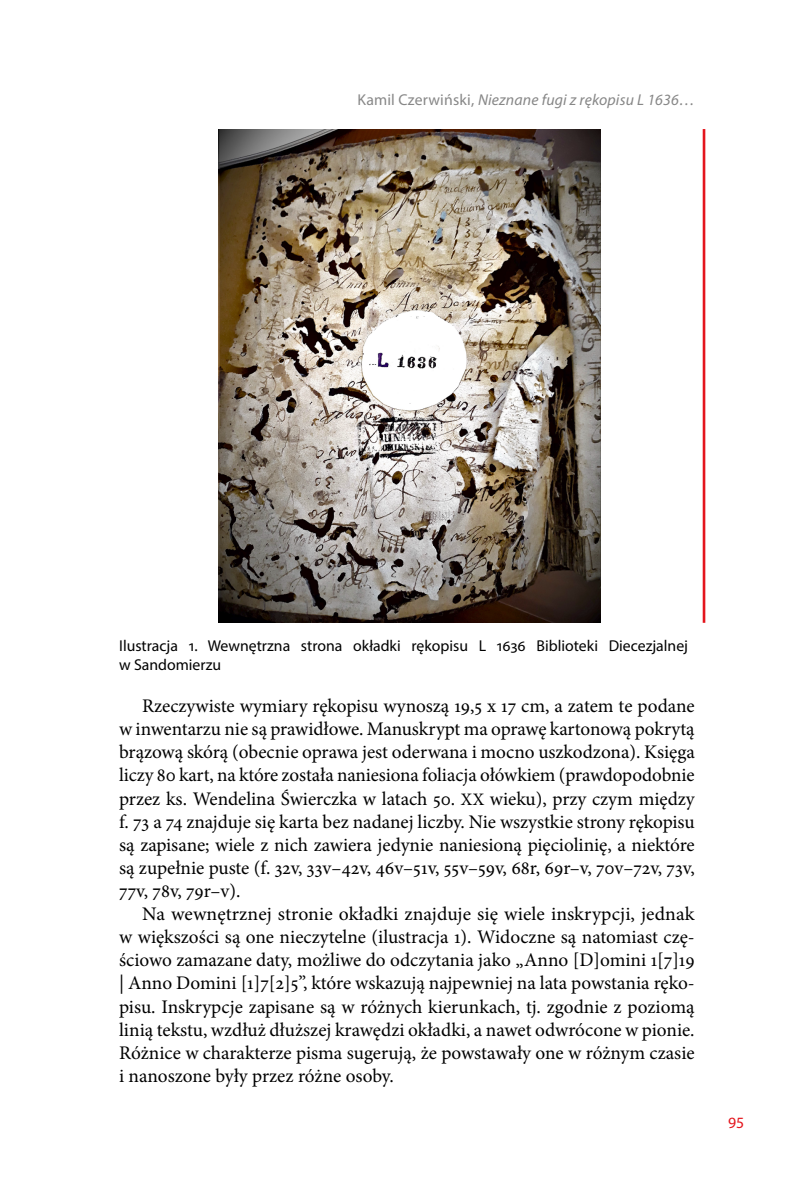
<style>
.page{position:relative;width:794px;height:1191px;background:#fff}
.page>*{position:absolute;margin:0;border:0;box-sizing:border-box;transform-origin:0 0}
.t1{font:19.25px/23.1px "Minion Pro";color:#000;text-align:justify}
.t2{font:15.75px/19.6px "Myriad Pro";color:#000}
.t3{font:italic 15.75px "Myriad Pro";letter-spacing:.01em;color:#878787}
.t4{font:15.75px "Myriad Pro";color:#e4151d}
.s1{font-style:normal}
.s2{font-size:17.5px}
</style>
<div class="page">
<img style="left:218px;top:129px;width:382px;height:494px">
<hr style="left:702px;top:129px;width:3px;height:494px;background:#e4151d">
<p class="t3" style="left:357px;top:90px;width:339px"><span class="s1">Kamil Czerwiński,</span> Nieznane fugi z rękopisu L 1636…</p>
<p class="t2" style="left:119px;top:635px;width:570px">Ilustracja 1. Wewnętrzna strona okładki rękopisu L 1636 Biblioteki Diecezjalnej w Sandomierzu</p>
<p class="t1" style="left:119px;top:694px;width:577px;text-indent:23px">Rzeczywiste wymiary rękopisu wynoszą 19,5 x 17 cm, a zatem te podane w inwentarzu nie są prawidłowe. Manuskrypt ma oprawę kartonową pokrytą brązową skórą (obecnie oprawa jest oderwana i mocno uszkodzona). Księga liczy 80 kart, na które została naniesiona foliacja ołówkiem (prawdopodobnie przez ks. Wendelina Świerczka w latach 50. <span class="s2">XX</span> wieku), przy czym między f. 73 a 74 znajduje się karta bez nadanej liczby. Nie wszystkie strony rękopisu są zapisane; wiele z nich zawiera jedynie naniesioną pięciolinię, a niektóre są zupełnie puste (f. 32v, 33v–42v, 46v–51v, 55v–59v, 68r, 69r–v, 70v–72v, 73v, 77v, 78v, 79r–v).</p>
<p class="t1" style="left:119px;top:902px;width:577px;text-indent:23px">Na wewnętrznej stronie okładki znajduje się wiele inskrypcji, jednak w większości są one nieczytelne (ilustracja 1). Widoczne są natomiast czę&shy;ściowo zamazane daty, możliwe do odczytania jako „Anno [D]omini 1[7]19 | Anno Domini [1]7[2]5”, które wskazują najpewniej na lata powstania ręko&shy;pisu. Inskrypcje zapisane są w różnych kierunkach, tj. zgodnie z poziomą linią tekstu, wzdłuż dłuższej krawędzi okładki, a nawet odwrócone w pionie.<br>Różnice w charakterze pisma sugerują, że powstawały one w różnym czasie i nanoszone były przez różne osoby.</p>
<p class="t4" style="left:728px;top:1113px;width:18px">95</p>
</div>
